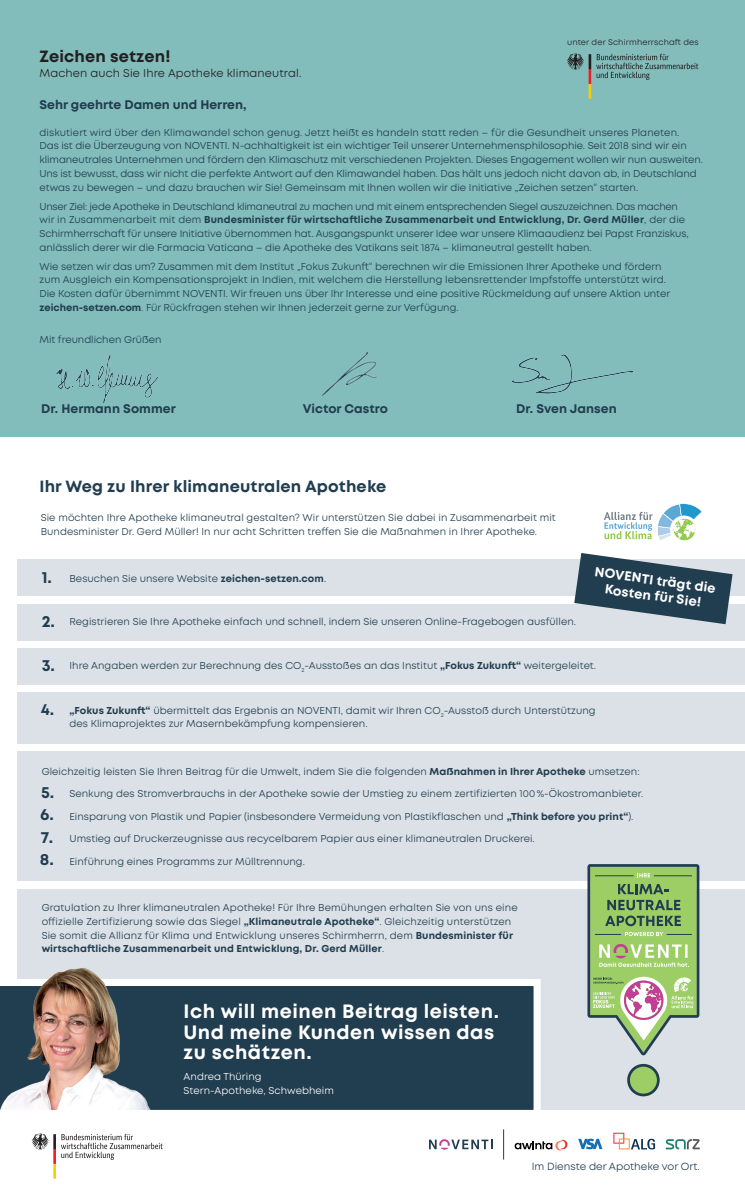
<style>
.page{position:relative;width:745px;height:1195px;background:#fff}
.page>*{position:absolute;margin:0;border:0;box-sizing:border-box;transform-origin:0 0}
.t1{font:700 19.25px/20.8px "Mont";letter-spacing:.03em;color:#fff}
.t2{font:700 16.25px/22.4px "Mont";letter-spacing:.01em;color:#213d50;text-align:justify}
.t3{font:700 16.25px "Mont";letter-spacing:.01em;color:#231f20}
.t4{font:700 13.12px/15.8px "Mont";color:#fff;text-align:center}
.t5{font:700 12.5px "Mont";color:#213d50}
.t6{font:11.25px "Mont";letter-spacing:.01em;color:#231f20}
.t7{font:10.38px "Mont";color:#213d50}
.t8{font:10px/13.8px "Mont";color:#213d50}
.t9{font:10px/13.8px "Mont";letter-spacing:.005em;color:#fff}
.t10{font:8.25px "Mont";letter-spacing:.015em;color:#231f20}
.s1{font-weight:700}
.s2{font-weight:700;font-size:16.25px}
</style>
<div class="page">
<div style="left:0;top:0;width:744px;height:436px;background:#82bcbb"></div>
<img style="left:56px;top:355px;width:102px;height:48px">
<img style="left:511px;top:354px;width:122px;height:40px">
<img style="left:322px;top:351px;width:55px;height:45px">
<svg style="left:567px;top:53px;width:130px;height:46px"></svg>
<div style="left:18px;top:888px;width:726px;height:221px;background:#dbe1e6"></div>
<div style="left:18px;top:751px;width:726px;height:129px;background:#dbe1e6"></div>
<div style="left:18px;top:648px;width:726px;height:36px;background:#dbe1e6"></div>
<div style="left:18px;top:604px;width:726px;height:36px;background:#dbe1e6"></div>
<div style="left:18px;top:692px;width:726px;height:51px;background:#dbe1e6"></div>
<div style="left:18px;top:560px;width:726px;height:36px;background:#dbe1e6"></div>
<svg style="left:604px;top:503px;width:98px;height:38px"></svg>
<svg style="left:574px;top:553px;width:158px;height:71px"></svg>
<svg style="left:0;top:979px;width:544px;height:131px;background:#324c5d"></svg>
<img style="left:0;top:967px;width:151px;height:142px">
<svg style="left:514px;top:1139px;width:53px;height:11px"></svg>
<svg style="left:578px;top:1138px;width:24px;height:10px"></svg>
<svg style="left:613px;top:1132px;width:41px;height:17px"></svg>
<hr style="left:503px;top:1129px;width:1px;height:30px;background:#223f52">
<svg style="left:429px;top:1139px;width:63px;height:10px"></svg>
<svg style="left:665px;top:1139px;width:34px;height:10px"></svg>
<svg style="left:31px;top:1133px;width:131px;height:45px"></svg>
<svg style="left:627px;top:1063px;width:32px;height:33px"></svg>
<svg style="left:587px;top:864px;width:112px;height:191px;background:#a2bf87"></svg>
<h2 class="t3" style="left:40px;top:46px;width:132px">Zeichen setzen!</h2>
<p class="t6" style="left:40px;top:65px;width:263px">Machen auch Sie Ihre Apotheke klimaneutral.</p>
<p class="t5" style="left:40px;top:97px;width:208px">Sehr geehrte Damen und Herren,</p>
<p class="t10" style="left:566px;top:37px;width:133px">unter der Schirmherrschaft des</p>
<p class="t8" style="left:40px;top:125px;width:664px">diskutiert wird über den Klimawandel schon genug. Jetzt heißt es handeln statt reden – für die Gesundheit unseres Planeten.<br>Das ist die Überzeugung von NOVENTI. N-achhaltigkeit ist ein wichtiger Teil unserer Unternehmensphilosophie. Seit 2018 sind wir ein klimaneutrales Unternehmen und fördern den Klimaschutz mit verschiedenen Projekten. Dieses Engagement wollen wir nun ausweiten.<br>Uns ist bewusst, dass wir nicht die perfekte Antwort auf den Klimawandel haben. Das hält uns jedoch nicht davon ab, in Deutschland etwas zu bewegen – und dazu brauchen wir Sie! Gemeinsam mit Ihnen wollen wir die Initiative „Zeichen setzen“ starten.</p>
<p class="t8" style="left:40px;top:199px;width:650px">Unser Ziel: jede Apotheke in Deutschland klimaneutral zu machen und mit einem entsprechenden Siegel auszuzeichnen. Das machen wir in Zusammenarbeit mit dem <span class="s1">Bundesminister für wirtschaftliche Zusammenarbeit und Entwicklung, Dr. Gerd Müller</span>, der die Schirmherrschaft für unsere Initiative übernommen hat. Ausgangspunkt unserer Idee war unsere Klimaaudienz bei Papst Franziskus, anlässlich derer wir die Farmacia Vaticana – die Apotheke des Vatikans seit 1874 – klimaneutral gestellt haben.</p>
<p class="t8" style="left:40px;top:259px;width:631px">Wie setzen wir das um? Zusammen mit dem Institut „Fokus Zukunft“ berechnen wir die Emissionen Ihrer Apotheke und fördern zum Ausgleich ein Kompensationsprojekt in Indien, mit welchem die Herstellung lebensrettender Impfstoffe unterstützt wird.<br>Die Kosten dafür übernimmt NOVENTI. Wir freuen uns über Ihr Interesse und eine positive Rückmeldung auf unsere Aktion unter <span class="s1">zeichen-setzen.com</span>. Für Rückfragen stehen wir Ihnen jederzeit gerne zur Verfügung.</p>
<p class="t8" style="left:40px;top:333px;width:123px">Mit freundlichen Grüßen</p>
<p class="t5" style="left:41px;top:401px;width:136px">Dr. Hermann Sommer</p>
<p class="t5" style="left:302px;top:401px;width:87px">Victor Castro</p>
<p class="t5" style="left:515px;top:401px;width:102px">Dr. Sven Jansen</p>
<h2 class="t2" style="left:40px;top:475px;width:348px">Ihr Weg zu Ihrer klimaneutralen Apotheke</h2>
<p class="t8" style="left:41px;top:511px;width:516px">Sie möchten Ihre Apotheke klimaneutral gestalten? Wir unterstützen Sie dabei in Zusammenarbeit mit<br>Bundesminister Dr. Gerd Müller! In nur acht Schritten treffen Sie die Maßnahmen in Ihrer Apotheke.</p>
<p class="t8" style="left:42px;top:571px;width:286px"><span class="s2">1.</span> Besuchen Sie unsere Website <span class="s1">zeichen-setzen.com</span>.</p>
<h3 class="t4" style="left:595px;top:563px;width:123px;rotate:8deg">NOVENTI trägt die<br>Kosten für Sie!</h3>
<p class="t8" style="left:42px;top:614px;width:535px"><span class="s2">2.</span> Registrieren Sie Ihre Apotheke einfach und schnell, indem Sie unseren Online-Fragebogen ausfüllen.</p>
<p class="t8" style="left:42px;top:658px;width:555px"><span class="s2">3.</span> Ihre Angaben werden zur Berechnung des CO<sub>2</sub>-Ausstoßes an das Institut <span class="s1">„Fokus Zukunft“</span> weitergeleitet.</p>
<p class="t8" style="left:69px;top:703px;width:527px;text-indent:-29px"><span class="s2">4.</span> <span class="s1">„Fokus Zukunft“</span> übermittelt das Ergebnis an NOVENTI, damit wir Ihren CO<sub>2</sub>-Ausstoß durch Unterstützung des Klimaprojektes zur Masernbekämpfung kompensieren.</p>
<p class="t8" style="left:42px;top:764px;width:599px">Gleichzeitig leisten Sie Ihren Beitrag für die Umwelt, indem Sie die folgenden <span class="s1">Maßnahmen in Ihrer Apotheke</span> umsetzen:</p>
<p class="t8" style="left:69px;top:786px;width:575px">Senkung des Stromverbrauchs in der Apotheke sowie der Umstieg zu einem zertifizierten 100%-Ökostromanbieter.</p>
<p class="t8" style="left:69px;top:809px;width:565px">Einsparung von Plastik und Papier (insbesondere Vermeidung von Plastikflaschen und <span class="s1">„Think before you print“</span>).</p>
<p class="t8" style="left:69px;top:831px;width:466px">Umstieg auf Druckerzeugnisse aus recycelbarem Papier aus einer klimaneutralen Druckerei.</p>
<p class="t8" style="left:69px;top:854px;width:237px">Einführung eines Programms zur Mülltrennung.</p>
<h2 class="t2" style="left:40px;top:780px;width:16px">5.<br>6.<br>7.<br>8.</h2>
<p class="t8" style="left:42px;top:900px;width:477px">Gratulation zu Ihrer klimaneutralen Apotheke! Für Ihre Bemühungen erhalten Sie von uns eine offizielle Zertifizierung sowie das Siegel <span class="s1">„Klimaneutrale Apotheke“</span>. Gleichzeitig unterstützen Sie somit die Allianz für Klima und Entwicklung unseres Schirmherrn, dem <span class="s1">Bundesminister für wirtschaftliche Zusammenarbeit und Entwicklung, Dr. Gerd Müller</span>.</p>
<h1 class="t1" style="left:183px;top:1000px;width:317px">Ich will meinen Beitrag leisten.<br>Und meine Kunden wissen das zu schätzen.</h1>
<p class="t9" style="left:183px;top:1069px;width:152px">Andrea Thüring<br>Stern-Apotheke, Schwebheim</p>
<p class="t7" style="left:531px;top:1159px;width:169px">Im Dienste der Apotheke vor Ort.</p>
</div>
